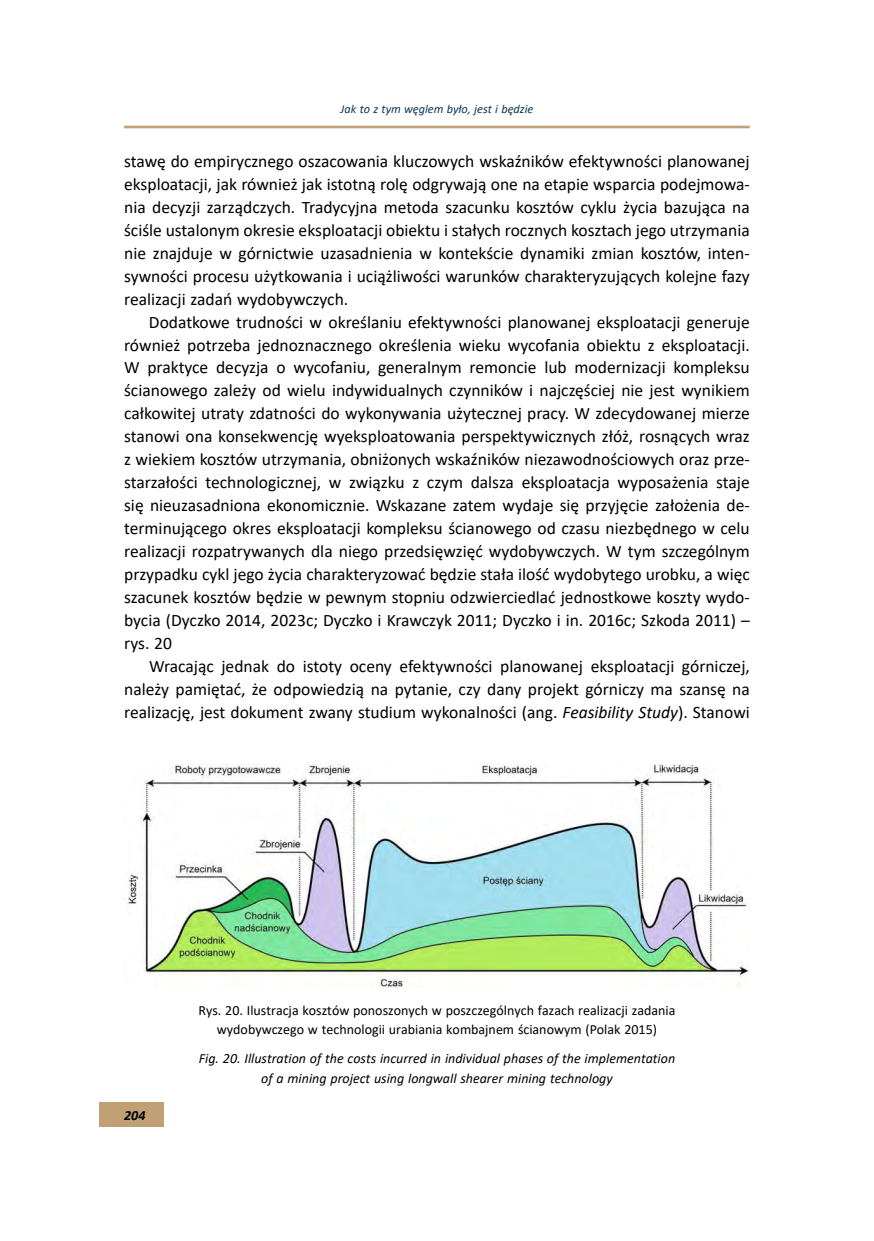
<style>
.page{position:relative;width:874px;height:1241px;background:#fff}
.page>*{position:absolute;margin:0;border:0;box-sizing:border-box;transform-origin:0 0}
.t1{font:17.5px "Calibri";color:#000}
.t2{font:14px/19.2px "Calibri";color:#000;text-align:center}
.t3{font:italic 14px/19.2px "Calibri";color:#000;text-align:center}
.t4{font:italic 700 14px "Calibri";color:#000}
.t5{font:italic 12.25px "Calibri";color:#0f375a}
.s1{font-style:italic}
</style>
<div class="page">
<hr style="left:124px;top:126px;width:625px;height:2px;background:#c2a076">
<div style="left:99px;top:1101px;width:65px;height:25px;background:#c2a076"></div>
<img style="left:124px;top:764px;width:625px;height:223px">
<p class="t5" style="left:340px;top:101px;width:194px">Jak to z tym węglem było, jest i będzie</p>
<p class="t1" style="left:124px;top:149px;width:627px">stawę do empirycznego oszacowania kluczowych wskaźników efektywności planowanej</p>
<p class="t1" style="left:124px;top:172px;width:627px">eksploatacji, jak również jak istotną rolę odgrywają one na etapie wsparcia podejmowa-</p>
<p class="t1" style="left:124px;top:195px;width:627px">nia decyzji zarządczych. Tradycyjna metoda szacunku kosztów cyklu życia bazująca na</p>
<p class="t1" style="left:124px;top:218px;width:627px">ściśle ustalonym okresie eksploatacji obiektu i stałych rocznych kosztach jego utrzymania</p>
<p class="t1" style="left:124px;top:241px;width:627px">nie znajduje w górnictwie uzasadnienia w kontekście dynamiki zmian kosztów, inten-</p>
<p class="t1" style="left:124px;top:264px;width:627px">sywności procesu użytkowania i uciążliwości warunków charakteryzujących kolejne fazy</p>
<p class="t1" style="left:124px;top:286px;width:225px">realizacji zadań wydobywczych.</p>
<p class="t1" style="left:149px;top:309px;width:602px">Dodatkowe trudności w określaniu efektywności planowanej eksploatacji generuje</p>
<p class="t1" style="left:124px;top:332px;width:627px">również potrzeba jednoznacznego określenia wieku wycofania obiektu z eksploatacji.</p>
<p class="t1" style="left:124px;top:355px;width:627px">W praktyce decyzja o wycofaniu, generalnym remoncie lub modernizacji kompleksu</p>
<p class="t1" style="left:124px;top:378px;width:627px">ścianowego zależy od wielu indywidualnych czynników i najczęściej nie jest wynikiem</p>
<p class="t1" style="left:124px;top:401px;width:627px">całkowitej utraty zdatności do wykonywania użytecznej pracy. W zdecydowanej mierze</p>
<p class="t1" style="left:124px;top:424px;width:627px">stanowi ona konsekwencję wyeksploatowania perspektywicznych złóż, rosnących wraz</p>
<p class="t1" style="left:124px;top:447px;width:627px">z wiekiem kosztów utrzymania, obniżonych wskaźników niezawodnościowych oraz prze-</p>
<p class="t1" style="left:124px;top:470px;width:627px">starzałości technologicznej, w związku z czym dalsza eksploatacja wyposażenia staje</p>
<p class="t1" style="left:124px;top:493px;width:627px">się nieuzasadniona ekonomicznie. Wskazane zatem wydaje się przyjęcie założenia de-</p>
<p class="t1" style="left:124px;top:516px;width:627px">terminującego okres eksploatacji kompleksu ścianowego od czasu niezbędnego w celu</p>
<p class="t1" style="left:124px;top:539px;width:627px">realizacji rozpatrywanych dla niego przedsięwzięć wydobywczych. W tym szczególnym</p>
<p class="t1" style="left:124px;top:562px;width:627px">przypadku cykl jego życia charakteryzować będzie stała ilość wydobytego urobku, a więc</p>
<p class="t1" style="left:124px;top:585px;width:627px">szacunek kosztów będzie w pewnym stopniu odzwierciedlać jednostkowe koszty wydo-</p>
<p class="t1" style="left:124px;top:607px;width:627px">bycia (Dyczko 2014, 2023c; Dyczko i Krawczyk 2011; Dyczko i in. 2016c; Szkoda 2011) –</p>
<p class="t1" style="left:124px;top:630px;width:49px">rys. 20</p>
<p class="t1" style="left:149px;top:653px;width:602px">Wracając jednak do istoty oceny efektywności planowanej eksploatacji górniczej,</p>
<p class="t1" style="left:124px;top:676px;width:627px">należy pamiętać, że odpowiedzią na pytanie, czy dany projekt górniczy ma szansę na</p>
<p class="t1" style="left:124px;top:699px;width:627px">realizację, jest dokument zwany studium wykonalności (ang. <span class="s1">Feasibility Study</span>). Stanowi</p>
<p class="t4" style="left:124px;top:1104px;width:23px">204</p>
<p class="t2" style="left:198px;top:1000px;width:478px">Rys. 20. Ilustracja kosztów ponoszonych w poszczególnych fazach realizacji zadania wydobywczego w technologii urabiania kombajnem ścianowym (Polak 2015)</p>
<p class="t3" style="left:199px;top:1048px;width:477px">Fig. 20. Illustration of the costs incurred in individual phases of the implementation of a mining project using longwall shearer mining technology</p>
</div>
